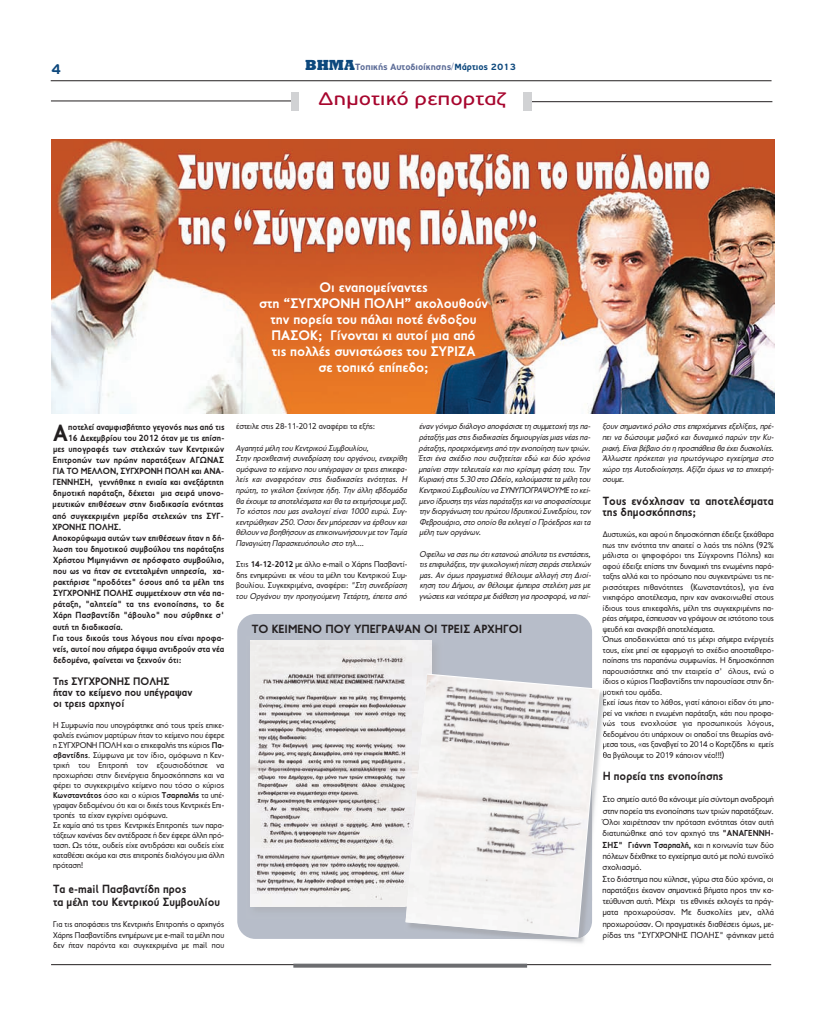
<style>
.page{position:relative;width:823px;height:1035px;background:#fff}
.page>*{position:absolute;margin:0;border:0;box-sizing:border-box;transform-origin:0 0}
.t1{font:700 23.8px "PF Transport";color:#231f20;scale:.96 1}
.t2{font:18px "PF Traffic";color:#a7052d;scale:1.2 1}
.t3{font:700 14px/16px "PF Transport";color:#fff;text-align:center}
.t4{font:700 14px "PF Traffic";color:#0d487d}
.t5{font:700 12px/13.1px "PF Transport";color:#231f20;scale:.96 1}
.t6{font:700 12px "PF Transport";color:#231f20}
.t7{font:700 11px/11.1px "PF Transport";color:#231f20;scale:.96 1}
.t8{font:700 9px "PF Transport";color:#231f20;scale:.96 1}
.t9{font:700 9px "PF Traffic";color:#5c6c97}
.t10{font:8.8px/11.3px "PF Transport";color:#231f20;scale:.96 1}
.t11{font:8.5px/10.5px "PF Transport";color:#231f20;scale:.96 1}
.t12{font:italic 8.5px/10.6px "PF Transport";color:#231f20;text-align:justify;scale:.96 1}
.s1{font-family:"UB Rockwell";font-weight:900;font-size:15px;color:#0d487d}
.s2{font-family:"Gr Times";font-size:10px}
.s3{color:#0d487d}
.s4{font-weight:700}
.s5{font-style:italic}
</style>
<div class="page">
<hr style="left:51px;top:80px;width:720px;height:1px;background:#231f20">
<hr style="left:51px;top:964px;width:719px;height:1px;background:#231f20">
<svg style="left:293px;top:963px;width:234px;height:4px"></svg>
<hr style="left:51px;top:101px;width:240px;height:1px;background:#231f20">
<hr style="left:526px;top:101px;width:246px;height:1px;background:#231f20">
<div style="left:291px;top:92px;width:8px;height:19px;background:#d1d2d4"></div>
<div style="left:522px;top:92px;width:9px;height:18px;background:#d1d2d4"></div>
<div style="left:237px;top:614px;width:354px;height:325px;background:#b7bdc9;border-radius:18px"></div>
<img style="left:250px;top:640px;width:181px;height:266px">
<img style="left:599px;top:690px;width:11px;height:70px">
<img style="left:533px;top:939px;width:52px;height:5px">
<svg style="left:602px;top:691px;width:8px;height:14px"></svg>
<svg style="left:602px;top:712px;width:6px;height:25px"></svg>
<svg style="left:602px;top:743px;width:3px;height:15px"></svg>
<img style="left:404px;top:672px;width:31px;height:237px">
<img style="left:405px;top:674px;width:193px;height:263px">
<img style="left:51px;top:139px;width:722px;height:275px">
<h3 class="t4" style="left:51px;top:61px;width:11px">4</h3>
<p class="t9" style="left:305px;top:61px;width:212px"><span class="s1">BHMA</span>Τοπικής Αυτοδιοίκησης<span class="s2">/</span><span class="s3">Μάρτιος 2013</span></p>
<h2 class="t2" style="left:318px;top:88px;width:157px">Δημοτικό ρεπορταζ</h2>
<h3 class="t3" style="left:259px;top:279px;width:230px">Οι εναπομείναντες<br>στη “ΣΥΓΧΡΟΝΗ ΠΟΛΗ” ακολουθούν την πορεία του πάλαι ποτέ ένδοξου<br>ΠΑΣΟΚ; Γίνονται κι αυτοί μια από<br>τις πολλές συνιστώσες του ΣΥΡΙΖΑ<br>σε τοπικό επίπεδο;</h3>
<h1 class="t1" style="left:53px;top:419px;width:17px">Α</h1>
<p class="t8" style="left:68px;top:421px;width:164px">ποτελεί αναμφισβήτητο γεγονός πως από τις</p>
<p class="t8" style="left:68px;top:432px;width:164px">16 Δεκεμβρίου του 2012 όταν με τις επίση-</p>
<p class="t8" style="left:53px;top:443px;width:180px">μες υπογραφές των στελεχών των Κεντρικών</p>
<p class="t8" style="left:53px;top:455px;width:179px">Επιτροπών των πρώην παρατάξεων ΑΓΩΝΑΣ</p>
<p class="t8" style="left:53px;top:466px;width:180px">ΓΙΑ ΤΟ ΜΕΛΛΟΝ, ΣΥΓΧΡΟΝΗ ΠΟΛΗ και ΑΝΑ-</p>
<p class="t8" style="left:53px;top:477px;width:180px">ΓΕΝΝΗΣΗ, γεννήθηκε η ενιαία και ανεξάρτητη</p>
<p class="t8" style="left:53px;top:488px;width:180px">δημοτική παράταξη, δέχεται μια σειρά υπονο-</p>
<p class="t8" style="left:53px;top:499px;width:180px">μευτικών επιθέσεων στην διαδικασία ενότητας</p>
<p class="t8" style="left:53px;top:510px;width:180px">από συγκεκριμένη μερίδα στελεχών της ΣΥΓ-</p>
<p class="t8" style="left:52px;top:521px;width:73px">ΧΡΟΝΗΣ ΠΟΛΗΣ.</p>
<p class="t8" style="left:52px;top:532px;width:180px">Αποκορύφωμα αυτών των επιθέσεων ήταν η δή-</p>
<p class="t8" style="left:53px;top:543px;width:180px">λωση του δημοτικού συμβούλου της παράταξης</p>
<p class="t8" style="left:53px;top:554px;width:180px">Χρήστου Μιμηγιάννη σε πρόσφατο συμβούλιο,</p>
<p class="t8" style="left:53px;top:566px;width:180px">που ως να ήταν σε εντεταλμένη υπηρεσία, χα-</p>
<p class="t8" style="left:53px;top:577px;width:180px">ρακτήρισε "προδότες" όσους από τα μέλη της</p>
<p class="t8" style="left:53px;top:588px;width:180px">ΣΥΓΧΡΟΝΗΣ ΠΟΛΗΣ συμμετέχουν στη νέα πα-</p>
<p class="t8" style="left:53px;top:599px;width:180px">ράταξη, "αλητεία" τα της ενοποίησης, το δε</p>
<p class="t8" style="left:53px;top:610px;width:179px">Χάρη Πασβαντίδη "άβουλο" που σύρθηκε σ'</p>
<p class="t8" style="left:53px;top:621px;width:75px">αυτή τη διαδικασία.</p>
<p class="t8" style="left:53px;top:632px;width:180px">Για τους δικούς τους λόγους που είναι προφα-</p>
<p class="t8" style="left:53px;top:643px;width:180px">νείς, αυτοί που σήμερα όψιμα αντιδρούν στα νέα</p>
<p class="t8" style="left:53px;top:654px;width:135px">δεδομένα, φαίνεται να ξεχνούν ότι:</p>
<p class="t7" style="left:53px;top:676px;width:146px">Της ΣΥΓΧΡΟΝΗΣ ΠΟΛΗΣ<br>ήταν το κείμενο που υπέγραψαν οι τρεις αρχηγοί</p>
<p class="t11" style="left:53px;top:720px;width:180px;line-height:10px">Η Συμφωνία που υπογράφτηκε από τους τρείς επικε&shy;φαλείς ενώπιον μαρτύρων ήταν το κείμενο που έφερε η ΣΥΓΧΡΟΝΗ ΠΟΛΗ και ο επικεφαλής της κύριος <span class="s4">Πα&shy;σβαντίδης</span>. Σύμφωνα με τον ίδιο, ομόφωνα η Κεν&shy;τρική του Επιτροπή τον εξουσιοδότησε να προχωρήσει στην διενέργεια δημοσκόπησης και να φέρει το συγκεκριμένο κείμενο που τόσο ο κύριος <span class="s4">Κωνσταντάτος</span> όσο και ο κύριος <span class="s4">Τσαρπαλής</span> τα υπέ&shy;γραψαν δεδομένου ότι και οι δικές τους Κεντρικές Επι&shy;τροπές τα είχαν εγκρίνει ομόφωνα.<br>Σε καμία από τις τρεις Κεντρικές Επιτροπές των παρα&shy;τάξεων κανένας δεν αντέδρασε ή δεν έφερε άλλη πρό&shy;ταση. Ως τότε, ουδείς είχε αντιδράσει και ουδείς είχε καταθέσει ακόμα και στις επιτροπές διαλόγου μια άλλη πρόταση!</p>
<h3 class="t5" style="left:53px;top:882px;width:175px">Τα e-mail Πασβαντίδη προς<br>τα μέλη του Κεντρικού Συμβουλίου</h3>
<p class="t11" style="left:53px;top:919px;width:180px;text-align:justify">Για τις αποφάσεις της Κεντρικής Επιτροπής ο αρχηγός Χάρης Πασβαντίδης ενημέρωνε με e-mail τα μέλη που δεν ήταν παρόντα και συγκεκριμένα με mail που</p>
<p class="t11" style="left:236px;top:421px;width:146px">έστειλε στις 28-11-2012 αναφέρει τα εξής:</p>
<p class="t12" style="left:236px;top:442px;width:180px;text-align:left">Αγαπητά μέλη του Κεντρικού Συμβουλίου,<br>Στην προχθεσινή συνεδρίαση του οργάνου, ενεκρίθη ομόφωνα το κείμενο που υπέγραψαν οι τρεις επικεφα&shy;λείς και αναφερόταν στις διαδικασίες ενότητας. Η πρώτη, το γκάλοπ ξεκίνησε ήδη. Την άλλη εβδομάδα θα έχουμε τα αποτελέσματα και θα τα εκτιμήσουμε μαζί.<br>Το κόστος που μας αναλογεί είναι 1000 ευρώ. Συγ&shy;κεντρώθηκαν 250. Όσοι δεν μπόρεσαν να έρθουν και θέλουν να βοηθήσουν ας επικοινωνήσουν με τον Ταμία Παναγιώτη Παρασκευόπουλο στο τηλ....</p>
<p class="t11" style="left:236px;top:559px;width:180px;text-align:justify">Στις <span class="s4">14-12-2012</span> με άλλο e-mail ο Χάρης Πασβαντί&shy;δης ενημερώνει εκ νέου τα μέλη του Κεντρικού Συμ&shy;βουλίου. Συγκεκριμένα, αναφέρει: <span class="s5">"Στη συνεδρίαση του Οργάνου την προηγούμενη Τετάρτη, έπειτα από</span></p>
<p class="t12" style="left:419px;top:421px;width:180px">έναν γόνιμο διάλογο αποφάσισε τη συμμετοχή της πα&shy;ράταξής μας στις διαδικασίες δημιουργίας μιας νέας πα&shy;ράταξης, προερχόμενης από την ενοποίηση των τριών.<br>Έτσι ένα σχέδιο που συζητείται εδώ και δύο χρόνια μπαίνει στην τελευταία και πιο κρίσιμη φάση του. Την Κυριακή στις 5.30 στο Ωδείο, καλούμαστε τα μέλη του Κεντρικού Συμβουλίου να ΣΥΝΥΠΟΓΡΑΨΟΥΜΕ το κεί&shy;μενο ίδρυσης της νέας παράταξης και να αποφασίσουμε την διοργάνωση του πρώτου Ιδρυτικού Συνεδρίου, τον Φεβρουάριο, στο οποίο θα εκλεγεί ο Πρόεδρος και τα μέλη των οργάνων.</p>
<p class="t12" style="left:419px;top:548px;width:180px">Οφείλω να σας πω ότι κατανοώ απόλυτα τις ενστάσεις, τις επιφυλάξεις, την ψυχολογική πίεση σειράς στελεχών μας. Αν όμως πραγματικά θέλουμε αλλαγή στη Διοί&shy;κηση του Δήμου, αν θέλουμε έμπειρα στελέχη μας με γνώσεις και νεότερα με διάθεση για προσφορά, να παί-</p>
<h3 class="t6" style="left:251px;top:622px;width:272px">ΤΟ ΚΕΙΜΕΝΟ ΠΟΥ ΥΠΕΓΡΑΨΑΝ ΟΙ ΤΡΕΙΣ ΑΡΧΗΓΟΙ</h3>
<p class="t12" style="left:602px;top:421px;width:180px">ξουν σημαντικό ρόλο στις επερχόμενες εξελίξεις, πρέ&shy;πει να δώσουμε μαζικό και δυναμικό παρών την Κυ&shy;ριακή. Είναι βέβαιο ότι η προσπάθεια θα έχει δυσκολίες.<br>Άλλωστε πρόκειται για πρωτόγνωρο εγχείρημα στο χώρο της Αυτοδιοίκησης. Αξίζει όμως να το επιχειρή&shy;σουμε.</p>
<h3 class="t5" style="left:602px;top:495px;width:180px;line-height:11.1px">Τους ενόχλησαν τα αποτελέσματα της δημοσκόπησης;</h3>
<p class="t11" style="left:602px;top:529px;width:180px">Δυστυχώς, και αφού η δημοσκόπηση έδειξε ξεκάθαρα πως την ενότητα την απαιτεί ο λαός της πόλης (92% μάλιστα οι ψηφοφόροι της Σύγχρονης Πόλης) και αφού έδειξε επίσης την δυναμική της ενωμένης παρά&shy;ταξης αλλά και το πρόσωπο που συγκεντρώνει τις πε&shy;ρισσότερες πιθανότητες (Κωνσταντάτος), για ένα νικηφόρο αποτέλεσμα, πριν καν ανακοινωθεί στους ίδιους τους επικεφαλής, μέλη της συγκεκριμένης πα&shy;ρέας σήμερα, έσπευσαν να γράψουν σε ιστότοπο τους ψευδή και ανακριβή αποτελέσματα.<br>Όπως αποδεικνύεται από τις μέχρι σήμερα ενέργειές τους, είχε μπεί σε εφαρμογή το σχέδιο αποσταθερο&shy;ποίησης της παραπάνω συμφωνίας. Η δημοσκόπηση παρουσιάστηκε από την εταιρεία σ' όλους, ενώ ο ίδιος ο κύριος Πασβαντίδης την παρουσίασε στην δη&shy;μοτική του ομάδα.<br>Εκεί ίσως ήταν το λάθος, γιατί κάποιοι είδαν ότι μπο&shy;ρεί να νικήσει η ενωμένη παράταξη, κάτι που προφα&shy;νώς τους ενοχλούσε για προσωπικούς λόγους, δεδομένου ότι υπάρχουν οι οπαδοί της θεωρίας ανά&shy;μεσα τους, «ας ξαναβγεί το 2014 ο Κορτζίδης κι εμείς θα βγάλουμε το 2019 κάποιον νέο!!!)</p>
<h3 class="t5" style="left:602px;top:769px;width:127px">Η πορεία της ενοποίησης</h3>
<p class="t10" style="left:602px;top:794px;width:180px">Στο σημείο αυτό θα κάνουμε μία σύντομη αναδρομή στην πορεία της ενοποίησης των τριών παρατάξεων.<br>Όλοι χαιρέτησαν την πρόταση ενότητας όταν αυτή διατυπώθηκε από τον αρχηγό της <span class="s4">"ΑΝΑΓΕΝΝΗ-ΣΗΣ" Γιάννη Τσαρπαλή,</span> και η κοινωνία των δύο πόλεων δέχθηκε το εγχείρημα αυτό με πολύ ευνοϊκό σχολιασμό.<br>Στο διάστημα που κύλησε, γύρω στα δύο χρόνια, οι παρατάξεις έκαναν σημαντικά βήματα προς την κα&shy;τεύθυνση αυτή. Μέχρι τις εθνικές εκλογές τα πράγ&shy;ματα προχωρούσαν. Με δυσκολίες μεν, αλλά προχωρούσαν. Οι πραγματικές διαθέσεις όμως, με&shy;ρίδας της "ΣΥΓΧΡΟΝΗΣ ΠΟΛΗΣ" φάνηκαν μετά</p>
</div>
